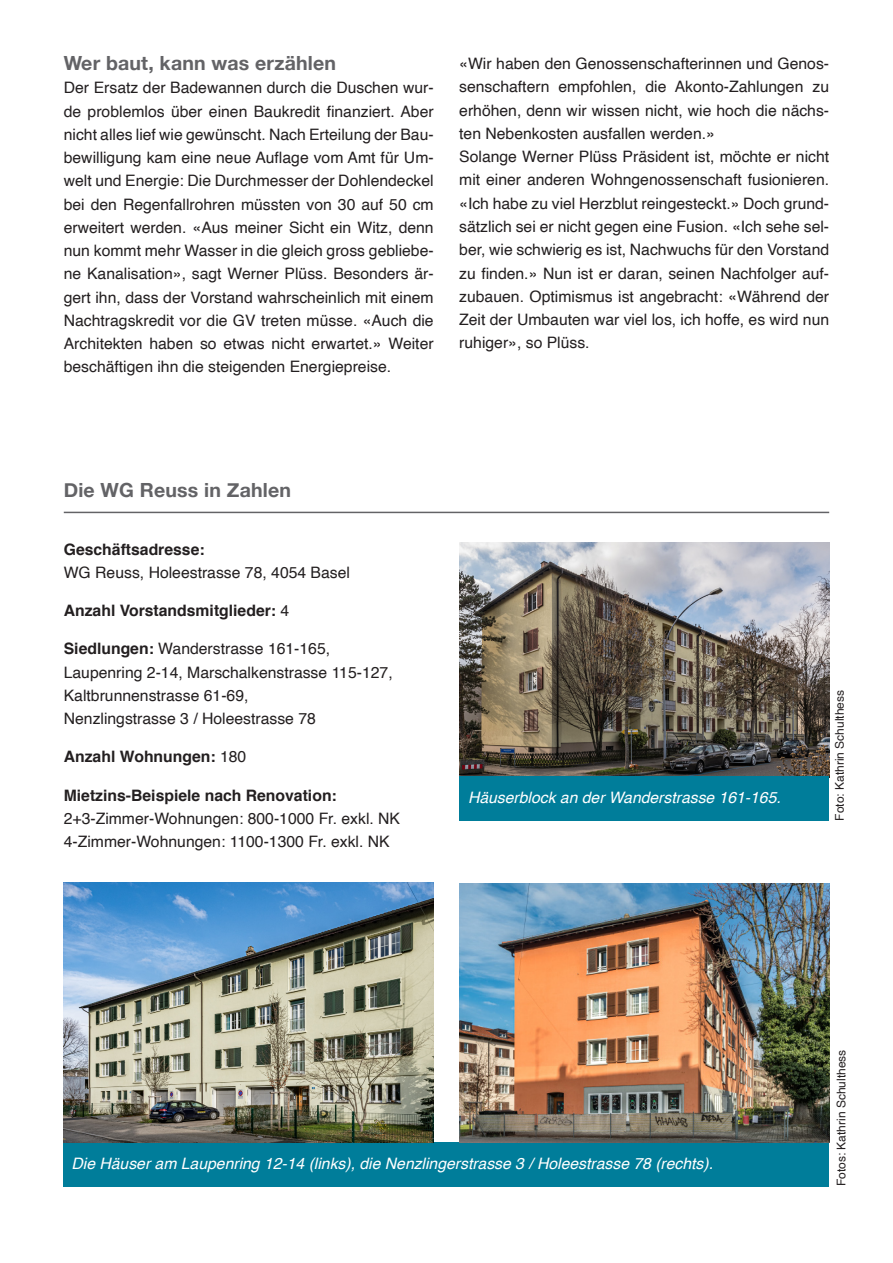
<style>
.page{position:relative;width:893px;height:1263px;background:#fff}
.page>*{position:absolute;margin:0;border:0;box-sizing:border-box;transform-origin:0 0}
._02_Body{font:700 19.5px "Helvetica Neue";letter-spacing:.01em;color:#636366}
._02_Body-2{font:15.75px/23.2px "Helvetica";color:#231f20;text-align:justify}
._02_Body_fett{font:15.75px/23.2px "Helvetica";color:#231f20}
._03_Legende_weiss{font:italic 15.75px "Helvetica";color:#fff}
._02_Body_fett-2{font:700 15.75px "Helvetica";color:#231f20}
._02_Body-3{font:700 15.75px "Helvetica";color:#231f20}
._02_Body-4{font:12px "Helvetica";color:#231f20}
.s1{font-weight:400}
.s2{font-weight:700}
</style>
<div class="page">
<img style="left:459px;top:543px;width:370px;height:234px">
<div style="left:459px;top:777px;width:370px;height:44px;background:#007d9a"></div>
<div style="left:64px;top:1142px;width:765px;height:45px;background:#007d9a"></div>
<img style="left:64px;top:882px;width:370px;height:261px">
<img style="left:459px;top:883px;width:370px;height:259px">
<hr style="left:64px;top:512px;width:765px;height:1px;background:#636366">
<p class="_02_Body" style="left:64px;top:48px;width:274px">Wer baut, kann was erzählen</p>
<p class="_02_Body-2" style="left:64px;top:77px;width:371px">Der Ersatz der Badewannen durch die Duschen wur&shy;de problemlos über einen Baukredit finanziert. Aber nicht alles lief wie gewünscht. Nach Erteilung der Bau&shy;bewilligung kam eine neue Auflage vom Amt für Um&shy;welt und Energie: Die Durchmesser der Dohlendeckel bei den Regenfallrohren müssten von 30 auf 50 cm erweitert werden. «Aus meiner Sicht ein Witz, denn nun kommt mehr Wasser in die gleich gross gebliebe&shy;ne Kanalisation», sagt Werner Plüss. Besonders är&shy;gert ihn, dass der Vorstand wahrscheinlich mit einem Nachtragskredit vor die GV treten müsse. «Auch die Architekten haben so etwas nicht erwartet.» Weiter beschäftigen ihn die steigenden Energiepreise.</p>
<p class="_02_Body-2" style="left:459px;top:53px;width:371px">«Wir haben den Genossenschafterinnen und Genos&shy;senschaftern empfohlen, die Akonto-Zahlungen zu erhöhen, denn wir wissen nicht, wie hoch die nächs&shy;ten Nebenkosten ausfallen werden.»</p>
<p class="_02_Body-2" style="left:459px;top:146px;width:371px">Solange Werner Plüss Präsident ist, möchte er nicht mit einer anderen Wohngenossenschaft fusionieren. «Ich habe zu viel Herzblut reingesteckt.» Doch grund&shy;sätzlich sei er nicht gegen eine Fusion. «Ich sehe sel&shy;ber, wie schwierig es ist, Nachwuchs für den Vorstand zu finden.» Nun ist er daran, seinen Nachfolger auf&shy;zubauen. Optimismus ist angebracht: «Während der Zeit der Umbauten war viel los, ich hoffe, es wird nun ruhiger», so Plüss.</p>
<p class="_02_Body" style="left:64px;top:475px;width:229px">Die WG Reuss in Zahlen</p>
<p class="_02_Body_fett-2" style="left:64px;top:536px;width:142px">Geschäftsadresse:</p>
<p class="_02_Body_fett" style="left:64px;top:561px;width:288px">WG Reuss, Holeestrasse 78, 4054 Basel</p>
<p class="_02_Body_fett-2" style="left:64px;top:598px;width:227px">Anzahl Vorstandsmitglieder: <span class="s1">4</span></p>
<p class="_02_Body_fett" style="left:64px;top:638px;width:330px"><span class="s2">Siedlungen:</span> Wanderstrasse 161-165, Laupenring 2-14, Marschalkenstrasse 115-127, Kaltbrunnenstrasse 61-69,<br>Nenzlingstrasse 3 / Holeestrasse 78</p>
<p class="_02_Body_fett-2" style="left:64px;top:744px;width:184px">Anzahl Wohnungen: <span class="s1">180</span></p>
<p class="_02_Body-3" style="left:64px;top:782px;width:275px">Mietzins-Beispiele nach Renovation:</p>
<p class="_02_Body-2" style="left:64px;top:807px;width:338px">2+3-Zimmer-Wohnungen: 800-1000 Fr. exkl. NK</p>
<p class="_02_Body-2" style="left:64px;top:830px;width:327px">4-Zimmer-Wohnungen: 1100-1300 Fr. exkl. NK</p>
<p class="_03_Legende_weiss" style="left:468px;top:785px;width:314px">Häuserblock an der Wanderstrasse 161-165.</p>
<p class="_02_Body-4" style="left:830px;top:821px;width:132px;rotate:-90deg">Foto: Kathrin Schulthess</p>
<p class="_03_Legende_weiss" style="left:71px;top:1151px;width:643px">Die Häuser am Laupenring 12-14 (links), die Nenzlingerstrasse 3 / Holeestrasse 78 (rechts).</p>
<p class="_02_Body-4" style="left:832px;top:1186px;width:138px;rotate:-90deg">Fotos: Kathrin Schulthess</p>
</div>
